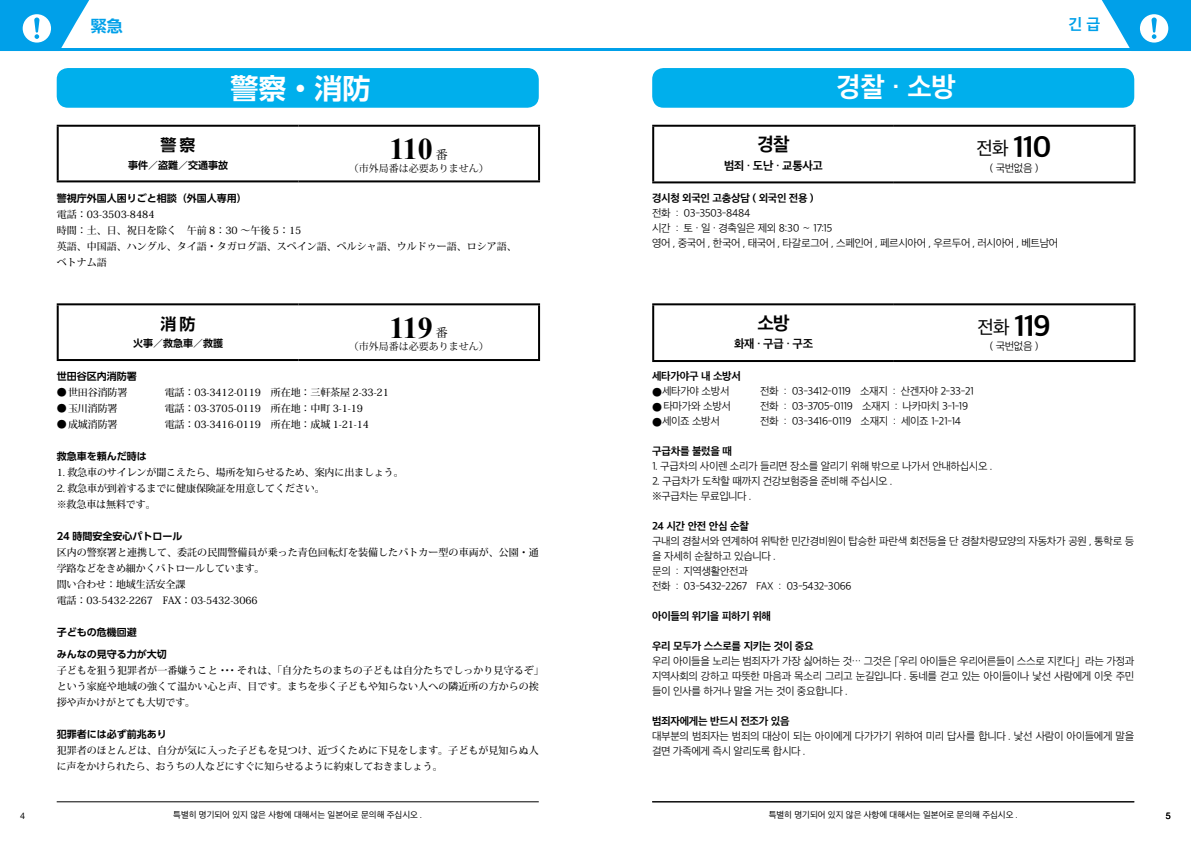
<style>
.page{position:relative;width:1191px;height:842px;background:#fff}
.page>*{position:absolute;margin:0;border:0;box-sizing:border-box;transform-origin:0 0}
.t1{font:700 30px "Apple SD Gothic Neo";letter-spacing:-.05em;color:#000}
.t2{font:700 30px "Times New Roman";letter-spacing:-.025em;color:#000}
.t3{font:700 28px "Apple SD Gothic Neo";color:#fff}
.t4{font:700 28px "UD Shin Go Pro De";color:#fff}
.t5{font:700 19px "Apple SD Gothic Neo";color:#000}
.t6{font:700 16px "UD Shin Go Pro De";color:#000}
.t7{font:700 16px "UD Shin Go Pro De";color:#00a0e9}
.t8{font:700 16px "Apple SD Gothic Neo";color:#00a0e9}
.t9{font:700 12px "Apple SD Gothic Neo";letter-spacing:-.025em;color:#000}
.t10{font:12px "Koz Min Pr 6 N";color:#000}
.t11{font:300 11px/15px "Apple SD Gothic Neo";letter-spacing:-.035em;color:#000}
.t12{font:700 11px "Apple SD Gothic Neo";letter-spacing:-.025em;color:#000}
.t13{font:500 10px/16px "Koz Min Pro";color:#000}
.t14{font:700 10px/21.7px "UD Shin Go Pro De";color:#000}
.t15{font:10px "Koz Min Pr 6 N";color:#000}
.t16{font:9px "Apple SD Gothic Neo";color:#000}
.t17{font:9px "Helvetica Neue";color:#000}
.s1{font-weight:400;font-size:19px}
.s2{font-family:"Koz Min Pro";font-weight:500;font-size:10px}
.s3{font-weight:700}
.s4{font-family:"Shin Go Pro"}
</style>
<div class="page">
<hr style="left:57px;top:801px;width:482px;height:1px;background:#000">
<hr style="left:652px;top:801px;width:482px;height:1px;background:#000">
<hr style="left:0;top:48px;width:1191px;height:3px;background:#00a0e9">
<svg style="left:0;top:0;width:89px;height:48px"></svg>
<svg style="left:1101px;top:0;width:90px;height:48px"></svg>
<hr style="left:652px;top:125px;width:242px;height:2px;background:#000">
<hr style="left:652px;top:127px;width:2px;height:54px;background:#000">
<hr style="left:894px;top:125px;width:241px;height:2px;background:#000">
<hr style="left:1133px;top:127px;width:2px;height:54px;background:#000">
<hr style="left:652px;top:181px;width:242px;height:2px;background:#000">
<hr style="left:894px;top:181px;width:241px;height:2px;background:#000">
<hr style="left:652px;top:303px;width:242px;height:2px;background:#000">
<hr style="left:652px;top:305px;width:2px;height:55px;background:#000">
<hr style="left:894px;top:303px;width:241px;height:2px;background:#000">
<hr style="left:1133px;top:305px;width:2px;height:55px;background:#000">
<hr style="left:652px;top:360px;width:242px;height:2px;background:#000">
<hr style="left:894px;top:360px;width:241px;height:2px;background:#000">
<div style="left:652px;top:68px;width:482px;height:40px;background:#00afec;border-radius:11px"></div>
<hr style="left:57px;top:125px;width:241px;height:2px;background:#000">
<hr style="left:57px;top:127px;width:2px;height:53px;background:#000">
<hr style="left:298px;top:125px;width:242px;height:2px;background:#000">
<hr style="left:538px;top:127px;width:2px;height:53px;background:#000">
<hr style="left:57px;top:180px;width:241px;height:2px;background:#000">
<hr style="left:298px;top:180px;width:242px;height:2px;background:#000">
<hr style="left:57px;top:303px;width:241px;height:2px;background:#000">
<hr style="left:57px;top:305px;width:2px;height:54px;background:#000">
<hr style="left:298px;top:303px;width:242px;height:2px;background:#000">
<hr style="left:538px;top:305px;width:2px;height:54px;background:#000">
<hr style="left:57px;top:359px;width:241px;height:2px;background:#000">
<hr style="left:298px;top:359px;width:242px;height:2px;background:#000">
<div style="left:57px;top:68px;width:482px;height:40px;background:#00afec;border-radius:11px"></div>
<h3 class="t7" style="left:91px;top:13px;width:33px">緊急</h3>
<h3 class="t8" style="left:1068px;top:16px;width:33px">긴 급</h3>
<h2 class="t4" style="left:230px;top:65px;width:142px">警察・消防</h2>
<h2 class="t3" style="left:836px;top:72px;width:121px">경찰 ・ 소방</h2>
<h3 class="t6" style="left:160px;top:132px;width:37px">警察</h3>
<p class="t14" style="left:128px;top:154px;width:101px">事件／盗難／交通事故</p>
<h1 class="t2" style="left:389px;top:128px;width:45px">110</h1>
<p class="t10" style="left:436px;top:148px;width:13px">番</p>
<p class="t15" style="left:349px;top:162px;width:141px">（市外局番は必要ありません）</p>
<h3 class="t5" style="left:757px;top:134px;width:34px">경찰</h3>
<p class="t9" style="left:724px;top:159px;width:100px">범죄 ・ 도난 ・ 교통사고</p>
<h1 class="t1" style="left:976px;top:131px;width:77px"><span class="s1">전화</span> 110</h1>
<p class="t11" style="left:990px;top:161px;width:50px">( 국번없음 )</p>
<p class="t14" style="left:57px;top:187px;width:191px">警視庁外国人困りごと相談（外国人専用）</p>
<p class="t13" style="left:57px;top:206px;width:461px">電話：03-3503-8484<br>時間：土、日、祝日を除く　午前 8：30 ～午後 5：15<br>英語、中国語、ハングル、タイ語・タガログ語、スペイン語、ペルシャ語、ウルドゥー語、ロシア語、ベトナム語</p>
<p class="t12" style="left:652px;top:192px;width:166px">경시청 외국인 고충상담 ( 외국인 전용）</p>
<p class="t11" style="left:652px;top:206px;width:408px">전화 ： 03-3503-8484<br>시간 ： 토 ・ 일 ・ 경축일은 제외 8:30 ∼ 17:15<br>영어 , 중국어 , 한국어 , 태국어 , 타갈로그어 , 스페인어 , 페르시아어 , 우르두어 , 러시아어 , 베트남어</p>
<h3 class="t6" style="left:160px;top:311px;width:37px">消防</h3>
<p class="t14" style="left:133px;top:332px;width:91px">火事／救急車／救護</p>
<h1 class="t2" style="left:389px;top:307px;width:45px">119</h1>
<p class="t10" style="left:436px;top:326px;width:13px">番</p>
<p class="t15" style="left:349px;top:341px;width:141px">（市外局番は必要ありません）</p>
<h3 class="t5" style="left:757px;top:313px;width:34px">소방</h3>
<p class="t9" style="left:734px;top:337px;width:80px">화재・구급・구조</p>
<h1 class="t1" style="left:977px;top:310px;width:75px"><span class="s1">전화</span> 119</h1>
<p class="t11" style="left:990px;top:339px;width:50px">( 국번없음 )</p>
<p class="t14" style="left:57px;top:365px;width:81px">世田谷区内消防署</p>
<p class="t13" style="left:57px;top:384px;width:72px">● 世田谷消防署</p>
<p class="t13" style="left:165px;top:384px;width:226px">電話：03-3412-0119　所在地：三軒茶屋 2-33-21</p>
<p class="t13" style="left:57px;top:400px;width:62px">● 玉川消防署</p>
<p class="t13" style="left:165px;top:400px;width:200px">電話：03-3705-0119　所在地：中町 3-1-19</p>
<p class="t13" style="left:57px;top:416px;width:62px">● 成城消防署</p>
<p class="t13" style="left:165px;top:416px;width:206px">電話：03-3416-0119　所在地：成城 1-21-14</p>
<p class="t14" style="left:57px;top:445px;width:91px">救急車を頼んだ時は</p>
<p class="t13" style="left:57px;top:464px;width:349px">1. 救急車のサイレンが聞こえたら、場所を知らせるため、案内に出ましょう。</p>
<p class="t13" style="left:57px;top:480px;width:269px">2. 救急車が到着するまでに健康保険証を用意してください。※救急車は無料です。</p>
<p class="t14" style="left:57px;top:525px;width:127px">24 時間安全安心パトロール</p>
<p class="t13" style="left:57px;top:544px;width:483px">区内の警察署と連携して、委託の民間警備員が乗った青色回転灯を装備したパトカー型の車両が、公園・通学路などをきめ細かくパトロールしています。<br>問い合わせ：地域生活安全課<br>電話：03-5432-2267　FAX：03-5432-3066</p>
<p class="t14" style="left:57px;top:621px;width:111px">子どもの危機回避<br>みんなの見守る力が大切</p>
<p class="t13" style="left:57px;top:662px;width:489px">子どもを狙う犯罪者が一番嫌うこと･･･それは、「自分たちのまちの子どもは自分たちでしっかり見守るぞ」という家庭や地域の強くて温かい心と声、目です。まちを歩く子どもや知らない人への隣近所の方からの挨拶や声かけがとても大切です。</p>
<p class="t14" style="left:57px;top:723px;width:111px">犯罪者には必ず前兆あり</p>
<p class="t13" style="left:57px;top:742px;width:483px">犯罪者のほとんどは、自分が気に入った子どもを見つけ、近づくために下見をします。子どもが見知らぬ人に声をかけられたら、おうちの人などにすぐに知らせるように約束しておきましょう。</p>
<p class="t12" style="left:652px;top:370px;width:90px">세타가야구 내 소방서</p>
<p class="t11" style="left:652px;top:384px;width:79px"><span class="s2">●</span>세타가야 소방서</p>
<p class="t11" style="left:760px;top:384px;width:215px">전화 ： 03-3412-0119　소재지 ： 산겐자야 2-33-21</p>
<p class="t11" style="left:652px;top:399px;width:80px"><span class="s2">●</span>타마가와 소방서</p>
<p class="t11" style="left:760px;top:399px;width:209px">전화 ： 03-3705-0119　소재지 ： 나카마치 3-1-19</p>
<p class="t11" style="left:652px;top:414px;width:69px"><span class="s2">●</span>세이죠 소방서</p>
<p class="t11" style="left:760px;top:414px;width:202px">전화 ： 03-3416-0119　소재지 ： 세이죠 1-21-14</p>
<p class="t12" style="left:652px;top:445px;width:81px">구급차를 불렀을 때</p>
<p class="t11" style="left:652px;top:459px;width:342px">1. 구급차의 사이렌 소리가 들리면 장소를 알리기 위해 밖으로 나가서 안내하십시오 .</p>
<p class="t11" style="left:652px;top:474px;width:242px">2. 구급차가 도착할 때까지 건강보험증을 준비해 주십시오 . ※구급차는 무료입니다 .</p>
<p class="t12" style="left:652px;top:520px;width:98px">24 시간 안전 안심 순찰</p>
<p class="t11" style="left:652px;top:534px;width:484px">구내의 경찰서와 연계하여 위탁한 민간경비원이 탑승한 파란색 회전등을 단 경찰차량묘양의 자동차가 공원 , 통학로 등 을 자세히 순찰하고 있습니다 .<br>문의 ： 지역생활안전과<br>전화 ： 03-5432-2267　FAX ： 03-5432-3066</p>
<p class="t12" style="left:652px;top:610px;width:120px">아이들의 위기을 피하기 위해</p>
<p class="t11" style="left:652px;top:639px;width:484px"><span class="s3">우리 모두가 스스로를 지키는 것이 중요<br></span>우리 아이들을 노리는 범죄자가 가장 싫어하는 것… 그것은 <span class="s4">｢</span>우리 아이들은 우리어른들이 스스로 지킨다<span class="s4">｣</span> 라는 가정과 지역사회의 강하고 따뜻한 마음과 목소리 그리고 눈길입니다 . 동네를 걷고 있는 아이들이나 낯선 사람에게 이웃 주민 들이 인사를 하거나 말을 거는 것이 중요합니다 .</p>
<p class="t12" style="left:652px;top:715px;width:139px">범죄자에게는 반드시 전조가 있음</p>
<p class="t11" style="left:652px;top:729px;width:484px">대부분의 범죄자는 범죄의 대상이 되는 아이에게 다가가기 위하여 미리 답사를 합니다 . 낯선 사람이 아이들에게 말을 걸면 가족에게 즉시 알리도록 합시다 .</p>
<p class="t17" style="left:20px;top:809px;width:7px">4</p>
<p class="t16" style="left:173px;top:810px;width:250px">특별히 명기되어 있지 않은 사항에 대해서는 일본어로 문의해 주십시오 .</p>
<p class="t16" style="left:768px;top:810px;width:250px">특별히 명기되어 있지 않은 사항에 대해서는 일본어로 문의해 주십시오 .</p>
<p class="t17" style="left:1165px;top:809px;width:7px">5</p>
</div>
